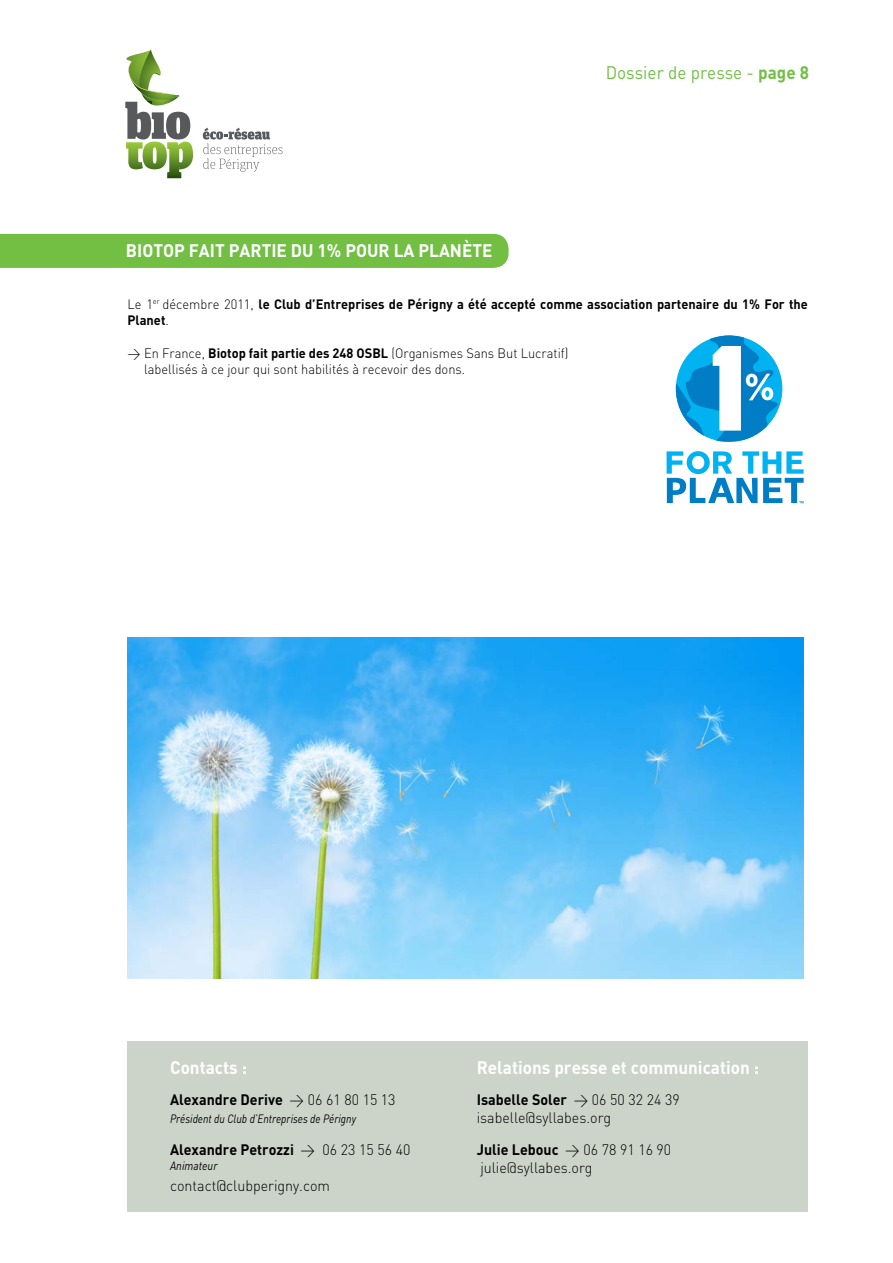
<style>
.page{position:relative;width:893px;height:1263px;background:#fff}
.page>*{position:absolute;margin:0;border:0;box-sizing:border-box;transform-origin:0 0}
.t1{font:700 18px "DINVAINS";color:#fff;scale:.95 1}
.t2{font:18px "DINVAINS";color:#72bf44;scale:.95 1}
.t3{font:300 15px/18px "DINVAINS";color:#000;scale:.95 1}
.t4{font:700 15px "DINVAINS";color:#000;scale:.95 1}
.t5{font:300 13.5px/16.2px "DINVAINS";color:#000;scale:.95 1}
.t6{font:700 13.5px/16.2px "DINVAINS";color:#000;scale:.95 1}
.t7{font:italic 12px "DINVAINS";color:#000;scale:.85 1}
.t8{font:italic 12px "DINVAINS";color:#000;scale:.89 1}
.s1{font-weight:700}
.s2{font-weight:300}
</style>
<div class="page">
<div style="left:128px;top:1042px;width:680px;height:170px;background:#ccd4c9"></div>
<svg style="left:203px;top:128px;width:79px;height:44px"></svg>
<svg style="left:125px;top:50px;width:68px;height:128px"></svg>
<div style="left:0;top:234px;width:509px;height:34px;background:#72bf44"></div>
<svg style="left:667px;top:451px;width:137px;height:52px"></svg>
<svg style="left:676px;top:335px;width:105px;height:107px"></svg>
<img style="left:128px;top:638px;width:676px;height:340px">
<h1 class="t1" style="left:126px;top:239px;width:387px">BIOTOP FAIT PARTIE DU 1% POUR LA PLANÈTE</h1>
<h1 class="t2" style="left:606px;top:61px;width:215px">Dossier de presse - <span class="s1">page 8</span></h1>
<p class="t6" style="left:128px;top:295px;width:718px"><span class="s2">Le 1</span><sup>er</sup> <span class="s2">décembre 2011,</span> le Club d’Entreprises de Périgny a été accepté comme association partenaire du 1% For the<br>Planet<span class="s2">.</span></p>
<p class="t5" style="left:144px;top:344px;width:448px;text-indent:-16px">&gt; En France, <span class="s1">Biotop fait partie des 248 OSBL</span> (Organismes Sans But Lucratif) labellisés à ce jour qui sont habilités à recevoir des dons.</p>
<h1 class="t1" style="left:170px;top:1055px;width:82px">Contacts :</h1>
<p class="t4" style="left:170px;top:1089px;width:239px">Alexandre Derive <span class="s2">&gt; 06 61 80 15 13</span></p>
<p class="t7" style="left:170px;top:1111px;width:220px">Président du Club d’Entreprises de Périgny</p>
<p class="t4" style="left:170px;top:1140px;width:254px">Alexandre Petrozzi <span class="s2">&gt; 06 23 15 56 40</span></p>
<p class="t8" style="left:170px;top:1158px;width:55px">Animateur</p>
<p class="t3" style="left:170px;top:1177px;width:170px">contact@clubperigny.com</p>
<h1 class="t1" style="left:477px;top:1055px;width:299px">Relations presse et communication :</h1>
<p class="t3" style="left:477px;top:1090px;width:215px"><span class="s1">Isabelle Soler</span> &gt; 06 50 32 24 39 isabelle@syllabes.org</p>
<p class="t3" style="left:477px;top:1141px;width:206px"><span class="s1">Julie Lebouc</span> &gt; 06 78 91 16 90 julie@syllabes.org</p>
</div>
